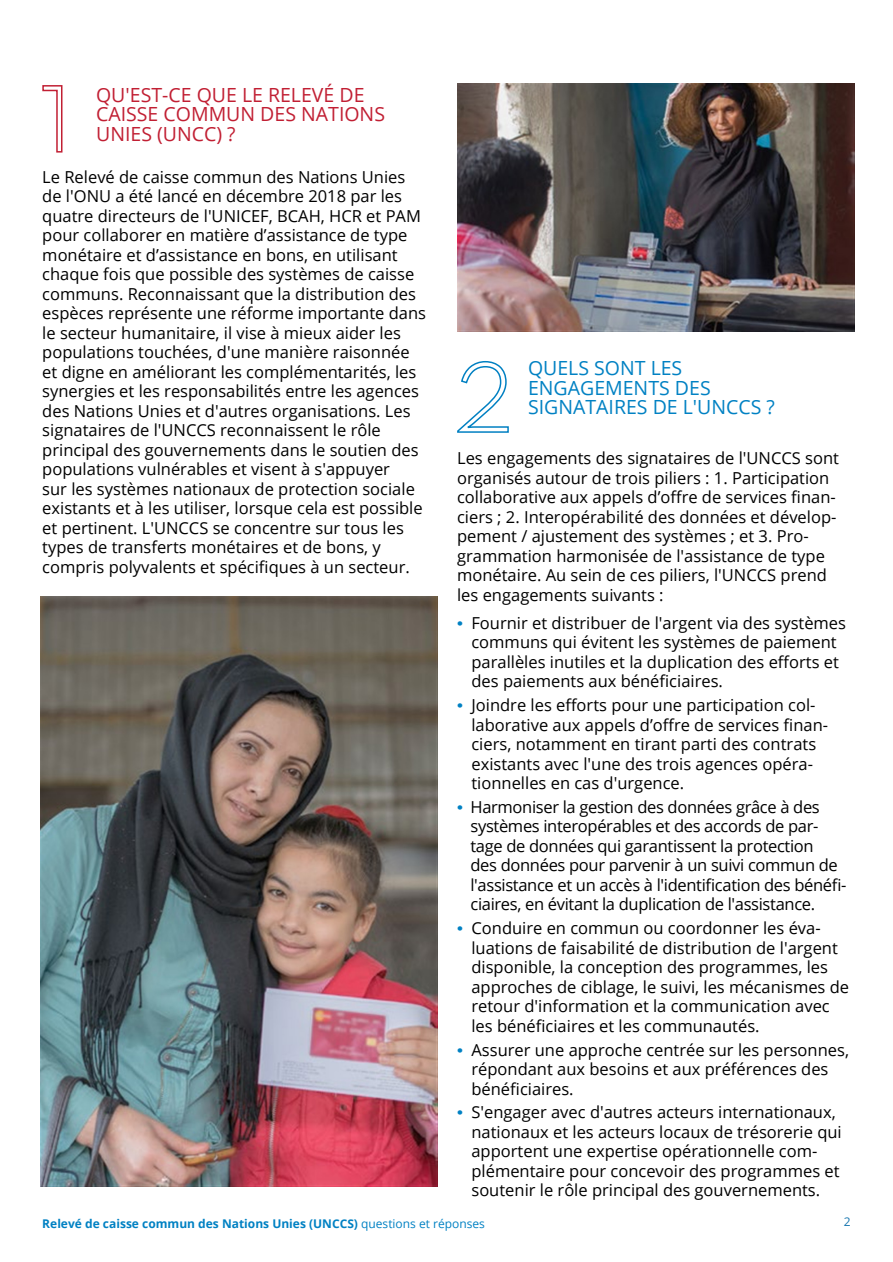
<style>
.page{position:relative;width:893px;height:1262px;background:#fff}
.page>*{position:absolute;margin:0;border:0;box-sizing:border-box;transform-origin:0 0}
.Paragraph_Style4{font:19.5px/19.5px "Open Sans";color:#c11f33}
.Paragraph_Style4-2{font:19.5px/19.5px "Open Sans";color:#0081c3}
.Paragraph_Style5{font:16.5px/19.5px "Open Sans";color:#000}
.Paragraph_Style8{font:16.5px/19.5px "Open Sans";color:#000}
.Paragraph_Style14{font:16.5px/19.5px "Open Sans";letter-spacing:-.02em;color:#000}
.Paragraph_Style15{font:16.5px/19.5px "Open Sans";color:#000}
.Paragraph_Style18{font:16.5px/19.5px "Open Sans";color:#000}
.Paragraph_Style12{font:16.5px/19.5px "Open Sans";color:#000}
.Paragraph_Style11{font:16.5px/19.5px "Open Sans";color:#000}
.Paragraph_Style17{font:16.5px/19.5px "Open Sans";color:#000}
.Paragraph_Style2{font:700 12px "Open Sans";color:#0081c3}
.Paragraph_Style2-2{font:12px "Open Sans";color:#1776af}
.s1{font-family:"Times New Roman";font-weight:700;color:#0081c3}
.s2{font-weight:400}
</style>
<div class="page">
<img style="left:41px;top:596px;width:396px;height:590px">
<img style="left:457px;top:83px;width:397px;height:249px">
<svg style="left:42px;top:85px;width:21px;height:68px"></svg>
<svg style="left:457px;top:361px;width:52px;height:72px"></svg>
<p class="Paragraph_Style4" style="left:96px;top:84px;width:290px">QU'EST-CE QUE LE RELEVÉ DE<br>CAISSE COMMUN DES NATIONS<br>UNIES (UNCC) ?</p>
<p class="Paragraph_Style5" style="left:42px;top:166px;width:385px">Le Relevé de caisse commun des Nations Unies de l'ONU a été lancé en décembre 2018 par les quatre directeurs de l'UNICEF, BCAH, HCR et PAM pour collaborer en matière d’assistance de type monétaire et d’assistance en bons, en utilisant chaque fois que possible des systèmes de caisse communs. Reconnaissant que la distribution des espèces représente une réforme importante dans le secteur humanitaire, il vise à mieux aider les populations touchées, d'une manière raisonnée et digne en améliorant les complémentarités, les synergies et les responsabilités entre les agences des Nations Unies et d'autres organisations. Les signataires de l'UNCCS reconnaissent le rôle principal des gouvernements dans le soutien des populations vulnérables et visent à s'appuyer<br>sur les systèmes nationaux de protection sociale existants et à les utiliser, lorsque cela est possible et pertinent. L'UNCCS se concentre sur tous les types de transferts monétaires et de bons, y compris polyvalents et spécifiques à un secteur.</p>
<p class="Paragraph_Style4-2" style="left:528px;top:358px;width:248px">QUELS SONT LES<br>ENGAGEMENTS DES<br>SIGNATAIRES DE L'UNCCS ?</p>
<p class="Paragraph_Style8" style="left:457px;top:448px;width:383px">Les engagements des signataires de l'UNCCS sont organisés autour de trois piliers : 1. Participation collaborative aux appels d’offre de services finan&shy;ciers ; 2. Interopérabilité des données et dévelop&shy;pement / ajustement des systèmes ; et 3. Pro&shy;grammation harmonisée de l'assistance de type monétaire. Au sein de ces piliers, l'UNCCS prend les engagements suivants :</p>
<p class="Paragraph_Style11" style="left:471px;top:612px;width:376px;text-indent:-14px"><span class="s1">•</span> Fournir et distribuer de l'argent via des systèmes communs qui évitent les systèmes de paiement parallèles inutiles et la duplication des efforts et des paiements aux bénéficiaires.</p>
<p class="Paragraph_Style12" style="left:471px;top:695px;width:358px;text-indent:-14px"><span class="s1">•</span> Joindre les efforts pour une participation col&shy;laborative aux appels d’offre de services finan&shy;ciers, notamment en tirant parti des contrats existants avec l'une des trois agences opéra&shy;tionnelles en cas d'urgence.</p>
<p class="Paragraph_Style14" style="left:470px;top:796px;width:377px;text-indent:-13px"><span class="s1">•</span> Harmoniser la gestion des données grâce à des systèmes interopérables et des accords de par&shy;tage de données qui garantissent la protection<br>des données pour parvenir à un suivi commun de l'assistance et un accès à l'identification des bénéfi&shy;ciaires, en évitant la duplication de l'assistance.</p>
<p class="Paragraph_Style15" style="left:471px;top:918px;width:379px;text-indent:-14px"><span class="s1">•</span> Conduire en commun ou coordonner les éva&shy;luations de faisabilité de distribution de l'argent disponible, la conception des programmes, les approches de ciblage, le suivi, les mécanismes de retour d'information et la communication avec les bénéficiaires et les communautés.</p>
<p class="Paragraph_Style17" style="left:471px;top:1039px;width:379px;text-indent:-14px"><span class="s1">•</span> Assurer une approche centrée sur les personnes, répondant aux besoins et aux préférences des bénéficiaires.</p>
<p class="Paragraph_Style18" style="left:471px;top:1102px;width:372px;text-indent:-14px"><span class="s1">•</span> S'engager avec d'autres acteurs internationaux, nationaux et les acteurs locaux de trésorerie qui apportent une expertise opérationnelle com&shy;plémentaire pour concevoir des programmes et soutenir le rôle principal des gouvernements.</p>
<p class="Paragraph_Style2-2" style="left:843px;top:1213px;width:8px">2</p>
<p class="Paragraph_Style2" style="left:42px;top:1215px;width:444px">Relevé de caisse commun des Nations Unies (UNCCS) <span class="s2">questions et réponses</span></p>
</div>
